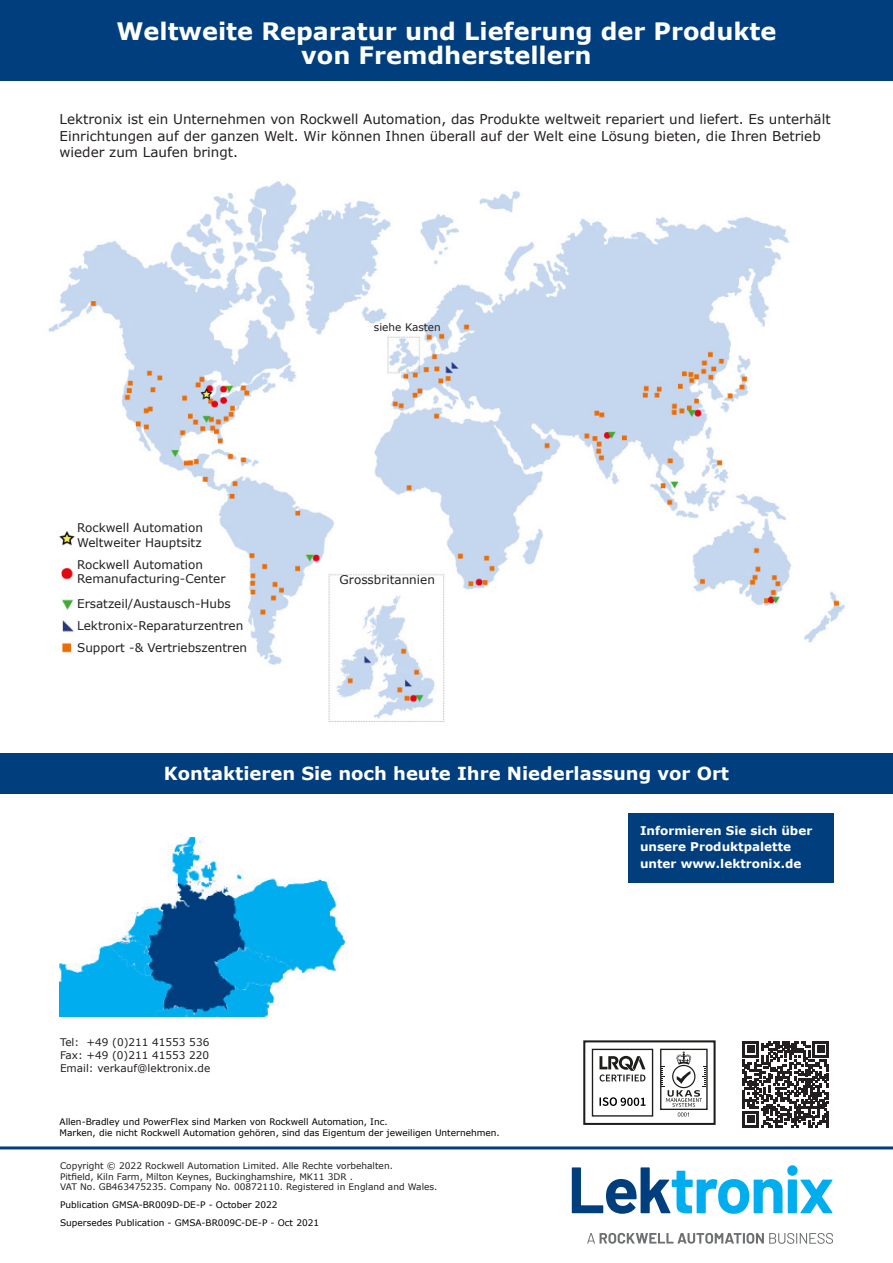
<style>
.page{position:relative;width:893px;height:1263px;background:#fff}
.page>*{position:absolute;margin:0;border:0;box-sizing:border-box;transform-origin:0 0}
.Box_Header{font:700 24px/24px "Verdana";color:#fff;text-align:center}
.Box_Header-2{font:700 18px "Verdana";color:#fff}
.Main_Body_Text{font:13.5px/16.2px "Verdana";color:#231f20}
.Main_Body_Text-2{font:12px/14.4px "Verdana";color:#231f20}
.Main_Body_Text-3{font:700 12px/16.5px "Verdana";color:#fff}
.Main_Body_Text-4{font:10.5px "Verdana";color:#231f20}
.Box_Header-3{font:9px/18px "Verdana";color:#000}
.Box_Header-4{font:9px/10.5px "Verdana";color:#231f20}
</style>
<div class="page">
<img style="left:48px;top:181px;width:797px;height:541px">
<div style="left:0;top:753px;width:893px;height:41px;background:#003e7e"></div>
<div style="left:628px;top:813px;width:205px;height:69px;background:#003e7e"></div>
<div style="left:0;top:0;width:893px;height:80px;background:#003e7e"></div>
<hr style="left:0;top:1146px;width:893px;height:3px;background:#003e7e">
<svg style="left:742px;top:1041px;width:87px;height:86px"></svg>
<svg style="left:572px;top:1165px;width:260px;height:49px"></svg>
<svg style="left:587px;top:1233px;width:246px;height:11px"></svg>
<img style="left:60px;top:837px;width:287px;height:180px">
<div style="left:583px;top:1040px;width:133px;height:85px;border:2px solid #1d1d1b"></div>
<div style="left:592px;top:1049px;width:61px;height:67px;border:1px solid #1d1d1b"></div>
<div style="left:660px;top:1049px;width:48px;height:61px;border:1px solid #1d1d1b"></div>
<svg style="left:661px;top:1051px;width:45px;height:65px"></svg>
<svg style="left:599px;top:1056px;width:46px;height:25px"></svg>
<svg style="left:599px;top:1097px;width:47px;height:9px"></svg>
<p class="Box_Header" style="left:116px;top:19px;width:661px">Weltweite Reparatur und Lieferung der Produkte von Fremdherstellern</p>
<p class="Main_Body_Text" style="left:60px;top:111px;width:773px">Lektronix ist ein Unternehmen von Rockwell Automation, das Produkte weltweit repariert und liefert. Es unterhält<br>Einrichtungen auf der ganzen Welt. Wir können Ihnen überall auf der Welt eine Lösung bieten, die Ihren Betrieb wieder zum Laufen bringt.</p>
<p class="Main_Body_Text-2" style="left:77px;top:520px;width:127px">Rockwell Automation<br>Weltweiter Hauptsitz</p>
<p class="Main_Body_Text-2" style="left:77px;top:557px;width:150px">Rockwell Automation<br>Remanufacturing-Center</p>
<p class="Main_Body_Text-2" style="left:77px;top:619px;width:168px">Lektronix-Reparaturzentren</p>
<p class="Main_Body_Text-2" style="left:77px;top:640px;width:171px">Support -&amp; Vertriebszentren</p>
<p class="Main_Body_Text-2" style="left:77px;top:596px;width:155px">Ersatzeil/Austausch-Hubs</p>
<p class="Main_Body_Text-4" style="left:374px;top:320px;width:68px">siehe Kasten</p>
<p class="Main_Body_Text-2" style="left:340px;top:573px;width:97px">Grossbritannien</p>
<p class="Box_Header-2" style="left:164px;top:761px;width:567px">Kontaktieren Sie noch heute Ihre Niederlassung vor Ort</p>
<p class="Main_Body_Text-4" style="left:60px;top:1035px;width:151px">Tel: +49 (0)211 41553 536</p>
<p class="Main_Body_Text-4" style="left:60px;top:1048px;width:151px">Fax: +49 (0)211 41553 220</p>
<p class="Main_Body_Text-4" style="left:60px;top:1060px;width:152px">Email: verkauf@lektronix.de</p>
<p class="Box_Header-3" style="left:60px;top:1116px;width:442px;line-height:10.8px">Allen-Bradley und PowerFlex sind Marken von Rockwell Automation, Inc.<br>Marken, die nicht Rockwell Automation gehören, sind das Eigentum der jeweiligen Unternehmen.</p>
<p class="Box_Header-4" style="left:60px;top:1161px;width:379px">Copyright © 2022 Rockwell Automation Limited. Alle Rechte vorbehalten.<br>Pitfield, Kiln Farm, Milton Keynes, Buckinghamshire, MK11 3DR .<br>VAT No. GB463475235. Company No. 00872110. Registered in England and Wales.</p>
<p class="Box_Header-3" style="left:60px;top:1196px;width:261px">Publication GMSA-BR009D-DE-P - October 2022<br>Supersedes Publication - GMSA-BR009C-DE-P - Oct 2021</p>
<p class="Main_Body_Text-3" style="left:640px;top:822px;width:174px">Informieren Sie sich über unsere Produktpalette unter www.lektronix.de</p>
</div>
